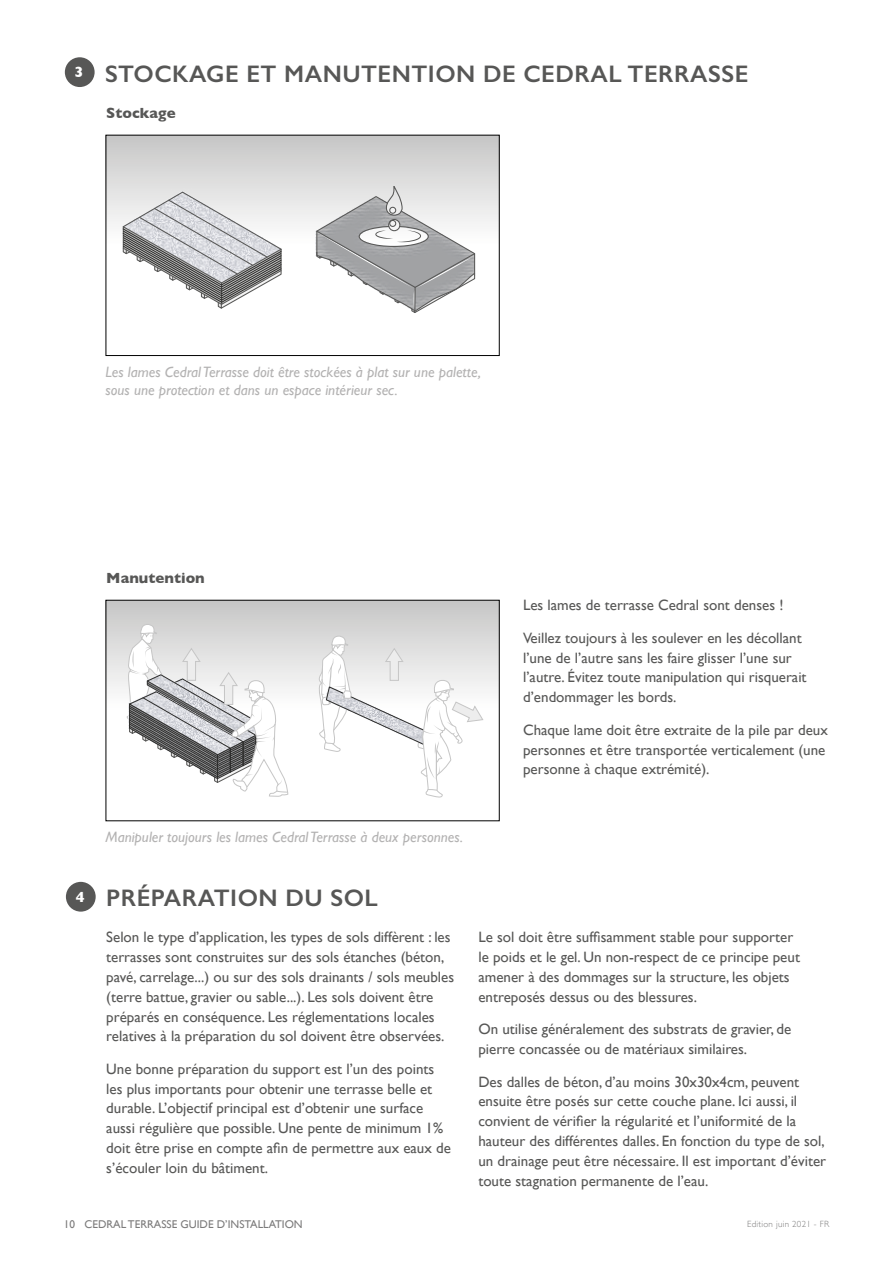
<style>
.page{position:relative;width:893px;height:1263px;background:#fff}
.page>*{position:absolute;margin:0;border:0;box-sizing:border-box;transform-origin:0 0}
.t1{font:600 24px "Gill Sans";letter-spacing:.02em;color:#575756}
.t2{font:15px/19.8px "Gill Sans";color:#575756}
.t3{font:italic 15px/18px "Gill Sans";color:#b3b2b2}
.t4{font:700 15px "Gill Sans";color:#575756}
.t5{font:700 15px "Gill Sans";color:#fff}
.t6{font:11.25px "Gill Sans";color:#7c7b7b}
.t7{font:300 9px "Gill Sans";letter-spacing:.03em;color:#7c7b7b}
</style>
<div class="page">
<svg style="left:108px;top:602px;width:390px;height:87px;background:#d0d0d0"></svg>
<div style="left:106px;top:600px;width:394px;height:221px;border:1px solid #000"></div>
<img style="left:289px;top:643px;width:12px;height:46px">
<img style="left:115px;top:638px;width:11px;height:51px">
<svg style="left:126px;top:624px;width:163px;height:173px"></svg>
<img style="left:310px;top:620px;width:181px;height:16px">
<img style="left:310px;top:651px;width:9px;height:42px">
<svg style="left:319px;top:620px;width:165px;height:178px"></svg>
<div style="left:108px;top:137px;width:390px;height:24px;background:#cdcdcd"></div>
<div style="left:106px;top:135px;width:394px;height:221px;border:1px solid #000"></div>
<svg style="left:122px;top:191px;width:160px;height:118px"></svg>
<img style="left:301px;top:158px;width:199px;height:175px">
<svg style="left:315px;top:186px;width:161px;height:128px"></svg>
<div style="left:65px;top:57px;width:30px;height:30px;background:#575756;border-radius:50%"></div>
<div style="left:66px;top:882px;width:30px;height:30px;background:#575756;border-radius:50%"></div>
<p class="t5" style="left:75px;top:60px;width:10px">3</p>
<h1 class="t1" style="left:105px;top:59px;width:645px">STOCKAGE ET MANUTENTION DE CEDRAL TERRASSE</h1>
<p class="t4" style="left:106px;top:101px;width:71px">Stockage</p>
<p class="t3" style="left:106px;top:363px;width:377px">Les lames Cedral Terrasse doit être stockées à plat sur une palette, sous une protection et dans un espace intérieur sec.</p>
<p class="t4" style="left:106px;top:566px;width:100px">Manutention</p>
<p class="t2" style="left:523px;top:589px;width:280px;line-height:32.5px">Les lames de terrasse Cedral sont denses !<br>Veillez toujours à les soulever en les décollant</p>
<p class="t2" style="left:523px;top:647px;width:285px">l’une de l’autre sans les faire glisser l’une sur l’autre. Évitez toute manipulation qui risquerait d’endommager les bords.</p>
<p class="t2" style="left:523px;top:720px;width:306px">Chaque lame doit être extraite de la pile par deux personnes et être transportée verticalement (une personne à chaque extrémité).</p>
<p class="t5" style="left:76px;top:885px;width:10px">4</p>
<p class="t3" style="left:106px;top:828px;width:359px">Manipuler toujours les lames Cedral Terrasse à deux personnes.</p>
<h1 class="t1" style="left:106px;top:884px;width:273px">PRÉPARATION DU SOL</h1>
<p class="t2" style="left:106px;top:927px;width:349px">Selon le type d’application, les types de sols diffèrent : les terrasses sont construites sur des sols étanches (béton, pavé, carrelage...) ou sur des sols drainants / sols meubles (terre battue, gravier ou sable...). Les sols doivent être préparés en conséquence. Les réglementations locales relatives à la préparation du sol doivent être observées.</p>
<p class="t2" style="left:106px;top:1059px;width:346px">Une bonne préparation du support est l’un des points les plus importants pour obtenir une terrasse belle et durable. L’objectif principal est d’obtenir une surface aussi régulière que possible. Une pente de minimum 1% doit être prise en compte afin de permettre aux eaux de s’écouler loin du bâtiment.</p>
<p class="t2" style="left:478px;top:927px;width:323px">Le sol doit être suffisamment stable pour supporter le poids et le gel. Un non-respect de ce principe peut amener à des dommages sur la structure, les objets entreposés dessus ou des blessures.</p>
<p class="t2" style="left:478px;top:1019px;width:315px">On utilise généralement des substrats de gravier, de pierre concassée ou de matériaux similaires.</p>
<p class="t2" style="left:478px;top:1071px;width:349px">Des dalles de béton, d’au moins 30x30x4cm, peuvent ensuite être posés sur cette couche plane. Ici aussi, il convient de vérifier la régularité et l’uniformité de la hauteur des différentes dalles. En fonction du type de sol, un drainage peut être nécessaire. Il est important d’éviter toute stagnation permanente de l’eau.</p>
<p class="t6" style="left:64px;top:1218px;width:240px">10 CEDRAL TERRASSE GUIDE D’INSTALLATION</p>
<p class="t7" style="left:747px;top:1216px;width:84px">Edition juin 2021 - FR</p>
</div>
